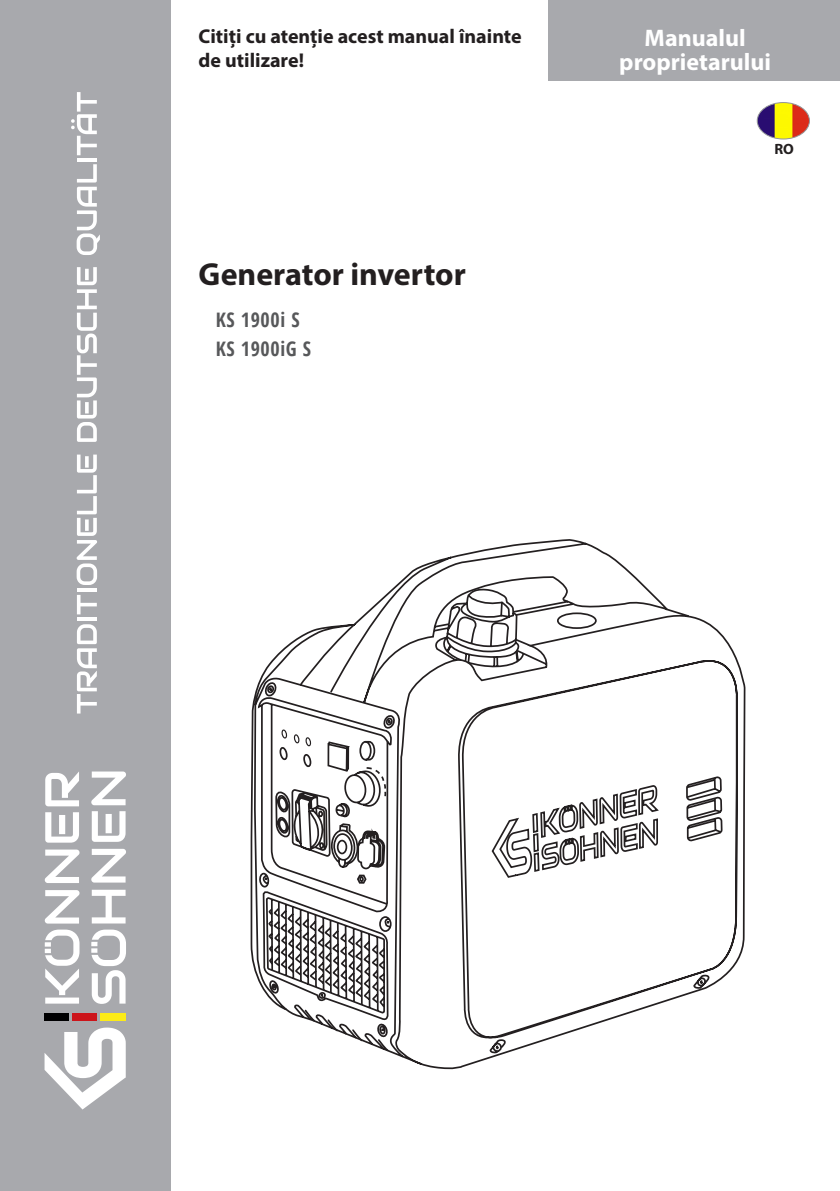
<style>
.page{position:relative;width:840px;height:1191px;background:#fff}
.page>*{position:absolute;margin:0;border:0;box-sizing:border-box;transform-origin:0 0}
.t1{font:700 32px "Myriad Pro";color:#231f20}
.t2{font:700 24px/24px "Myriad Pro";color:#fff;text-align:center}
.t3{font:700 20px/24px "Myriad Pro";color:#231f20}
.t4{font:700 condensed 20px/29.6px "Open Sans";letter-spacing:.03em;color:#57585a}
.t5{font:700 15px "Myriad Pro";color:#231f20}
</style>
<div class="page">
<div style="left:548px;top:0;width:291px;height:80px;background:#a8a9ad"></div>
<div style="left:0;top:0;width:170px;height:1191px;background:#a8a9ad"></div>
<img style="left:758px;top:102px;width:51px;height:37px">
<div style="left:756px;top:102px;width:53px;height:37px;border:1px solid #939598;border-radius:50%"></div>
<svg style="left:77px;top:624px;width:20px;height:89px"></svg>
<hr style="left:77px;top:617px;width:20px;height:3px;background:#fff">
<svg style="left:77px;top:595px;width:20px;height:19px"></svg>
<hr style="left:77px;top:588px;width:20px;height:4px;background:#fff">
<svg style="left:77px;top:454px;width:20px;height:131px"></svg>
<svg style="left:77px;top:267px;width:20px;height:175px"></svg>
<svg style="left:77px;top:164px;width:23px;height:91px"></svg>
<hr style="left:77px;top:158px;width:20px;height:4px;background:#fff">
<svg style="left:71px;top:92px;width:26px;height:63px"></svg>
<svg style="left:44px;top:1027px;width:82px;height:82px"></svg>
<svg style="left:45px;top:890px;width:34px;height:33px"></svg>
<svg style="left:45px;top:849px;width:34px;height:34px"></svg>
<svg style="left:45px;top:812px;width:34px;height:30px"></svg>
<svg style="left:45px;top:772px;width:34px;height:34px"></svg>
<svg style="left:92px;top:889px;width:33px;height:34px"></svg>
<svg style="left:91px;top:849px;width:35px;height:33px"></svg>
<svg style="left:92px;top:811px;width:33px;height:31px"></svg>
<svg style="left:91px;top:771px;width:35px;height:34px"></svg>
<svg style="left:45px;top:929px;width:34px;height:74px"></svg>
<svg style="left:91px;top:929px;width:35px;height:75px"></svg>
<div style="left:44px;top:1012px;width:25px;height:8px;background:#000001"></div>
<div style="left:72px;top:1012px;width:25px;height:8px;background:#cc141a"></div>
<div style="left:100px;top:1012px;width:25px;height:8px;background:#fceb17"></div>
<svg style="left:250px;top:601px;width:495px;height:403px"></svg>
<svg style="left:274px;top:601px;width:52px;height:426px"></svg>
<svg style="left:281px;top:729px;width:30px;height:18px"></svg>
<svg style="left:326px;top:539px;width:334px;height:531px"></svg>
<p class="t3" style="left:198px;top:24px;width:324px">Citiți cu atenție acest manual înainte de utilizare!</p>
<h1 class="t1" style="left:198px;top:253px;width:269px">Generator invertor</h1>
<p class="t4" style="left:215px;top:304px;width:97px">KS 1900i S<br>KS 1900iG S</p>
<p class="t2" style="left:619px;top:25px;width:153px">Manualul proprietarului</p>
<p class="t5" style="left:774px;top:139px;width:21px">RO</p>
</div>
